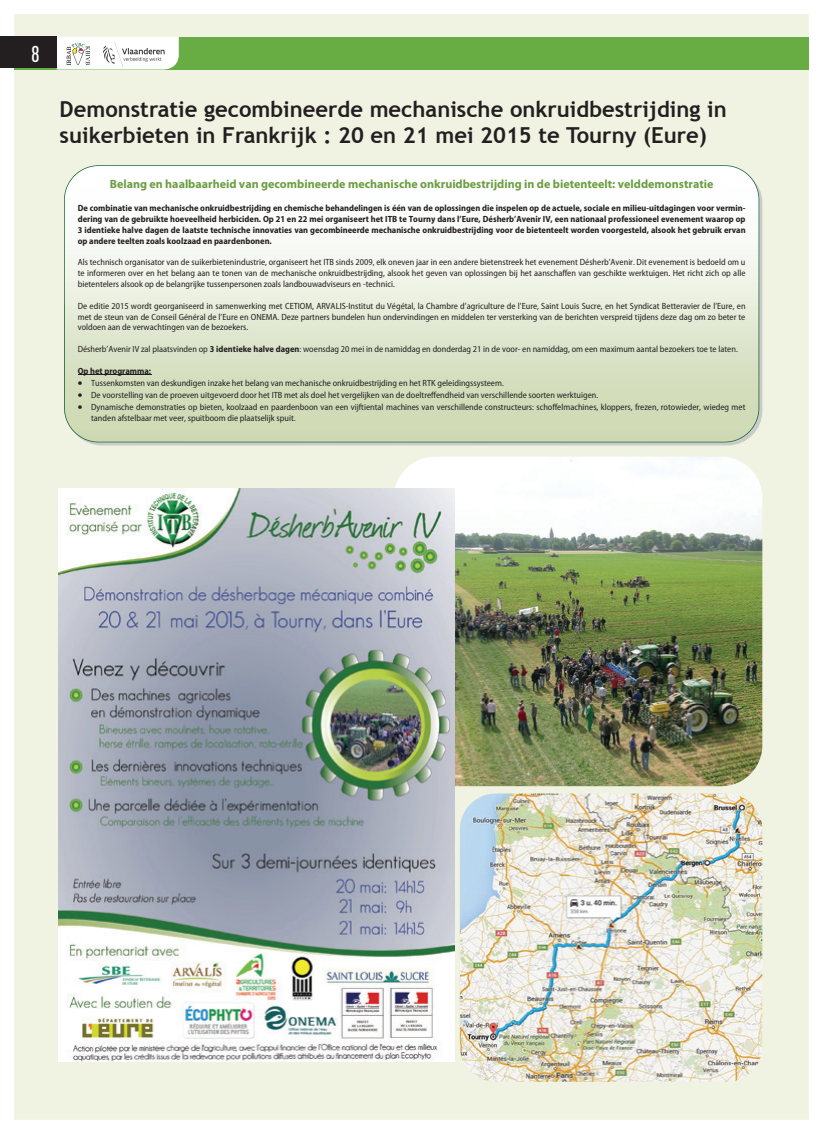
<style>
.page{position:relative;width:823px;height:1134px;background:#fff}
.page>*{position:absolute;margin:0;border:0;box-sizing:border-box;transform-origin:0 0}
.t1{font:500 condensed 22.5px "DINOT";color:#fff}
.t2{font:700 22px/25.5px "Trebuchet MS";color:#231f20}
.t3{font:700 12px "Myriad Pro";color:#6b9e41}
.t4{font:semi-condensed 9px/10.8px "Myriad Pro";color:#231f20;text-align:justify}
.t5{font:700 semi-condensed 9px/10.8px "Myriad Pro";color:#231f20;text-align:justify}
.s1{font-weight:700}
</style>
<div class="page">
<img style="left:14px;top:14px;width:794px;height:1106px">
<svg style="left:64px;top:165px;width:694px;height:277px"></svg>
<hr style="left:78px;top:374px;width:73px;height:1px;background:#231f20">
<img style="left:394px;top:457px;width:367px;height:247px">
<img style="left:454px;top:704px;width:281px;height:82px">
<img style="left:58px;top:488px;width:396px;height:573px">
<img style="left:459px;top:793px;width:36px;height:275px">
<div style="left:14px;top:37px;width:794px;height:33px;background:#67ad44"></div>
<div style="left:0;top:37px;width:57px;height:31px;background:#231f20"></div>
<svg style="left:57px;top:37px;width:122px;height:33px;background:#ebede9"></svg>
<h1 class="t1" style="left:31px;top:40px;width:10px">8</h1>
<h2 class="t2" style="left:60px;top:96px;width:668px">Demonstratie gecombineerde mechanische onkruidbestrijding in suikerbieten in Frankrijk : 20 en 21 mei 2015 te Tourny (Eure)</h2>
<h3 class="t3" style="left:110px;top:177px;width:604px">Belang en haalbaarheid van gecombineerde mechanische onkruidbestrijding in de bietenteelt: velddemonstratie</h3>
<p class="t5" style="left:78px;top:203px;width:669px">De combinatie van mechanische onkruidbestrijding en chemische behandelingen is één van de oplossingen die inspelen op de actuele, sociale en milieu-uitdagingen voor vermin&shy;dering van de gebruikte hoeveelheid herbiciden. Op 21 en 22 mei organiseert het ITB te Tourny dans l’Eure, Désherb’Avenir IV, een nationaal professioneel evenement waarop op 3 identieke halve dagen de laatste technische innovaties van gecombineerde mechanische onkruidbestrijding voor de bietenteelt worden voorgesteld, alsook het gebruik ervan op andere teelten zoals koolzaad en paardenbonen.</p>
<p class="t4" style="left:78px;top:257px;width:668px">Als technisch organisator van de suikerbietenindustrie, organiseert het ITB sinds 2009, elk oneven jaar in een andere bietenstreek het evenement Désherb’Avenir. Dit evenement is bedoeld om u te informeren over en het belang aan te tonen van de mechanische onkruidbestrijding, alsook het geven van oplossingen bij het aanschaffen van geschikte werktuigen. Het richt zich op alle bietentelers alsook op de belangrijke tussenpersonen zoals landbouwadviseurs en -technici.</p>
<p class="t4" style="left:78px;top:300px;width:669px">De editie 2015 wordt georganiseerd in samenwerking met CETIOM, ARVALIS-Institut du Végétal, la Chambre d’agriculture de l’Eure, Saint Louis Sucre, en het Syndicat Betteravier de l’Eure, en met de steun van de Conseil Général de l’Eure en ONEMA. Deze partners bundelen hun ondervindingen en middelen ter versterking van de berichten verspreid tijdens deze dag om zo beter te voldoen aan de verwachtingen van de bezoekers.</p>
<p class="t4" style="left:78px;top:344px;width:661px">Désherb’Avenir IV zal plaatsvinden op <span class="s1">3 identieke halve dagen</span>: woensdag 20 mei in de namiddag en donderdag 21 in de voor- en namiddag, om een maximum aantal bezoekers toe te laten.</p>
<p class="t5" style="left:78px;top:365px;width:75px">Op het programma:</p>
<p class="t4" style="left:78px;top:378px;width:427px">• Tussenkomsten van deskundigen inzake het belang van mechanische onkruidbestrijding en het RTK geleidingssysteem.</p>
<p class="t4" style="left:78px;top:390px;width:521px">• De voorstelling van de proeven uitgevoerd door het ITB met als doel het vergelijken van de doeltreffendheid van verschillende soorten werktuigen.</p>
<p class="t4" style="left:91px;top:402px;width:655px;text-indent:-13px">• Dynamische demonstraties op bieten, koolzaad en paardenboon van een vijftiental machines van verschillende constructeurs: schoffelmachines, kloppers, frezen, rotowieder, wiedeg met tanden afstelbaar met veer, spuitboom die plaatselijk spuit.</p>
</div>
